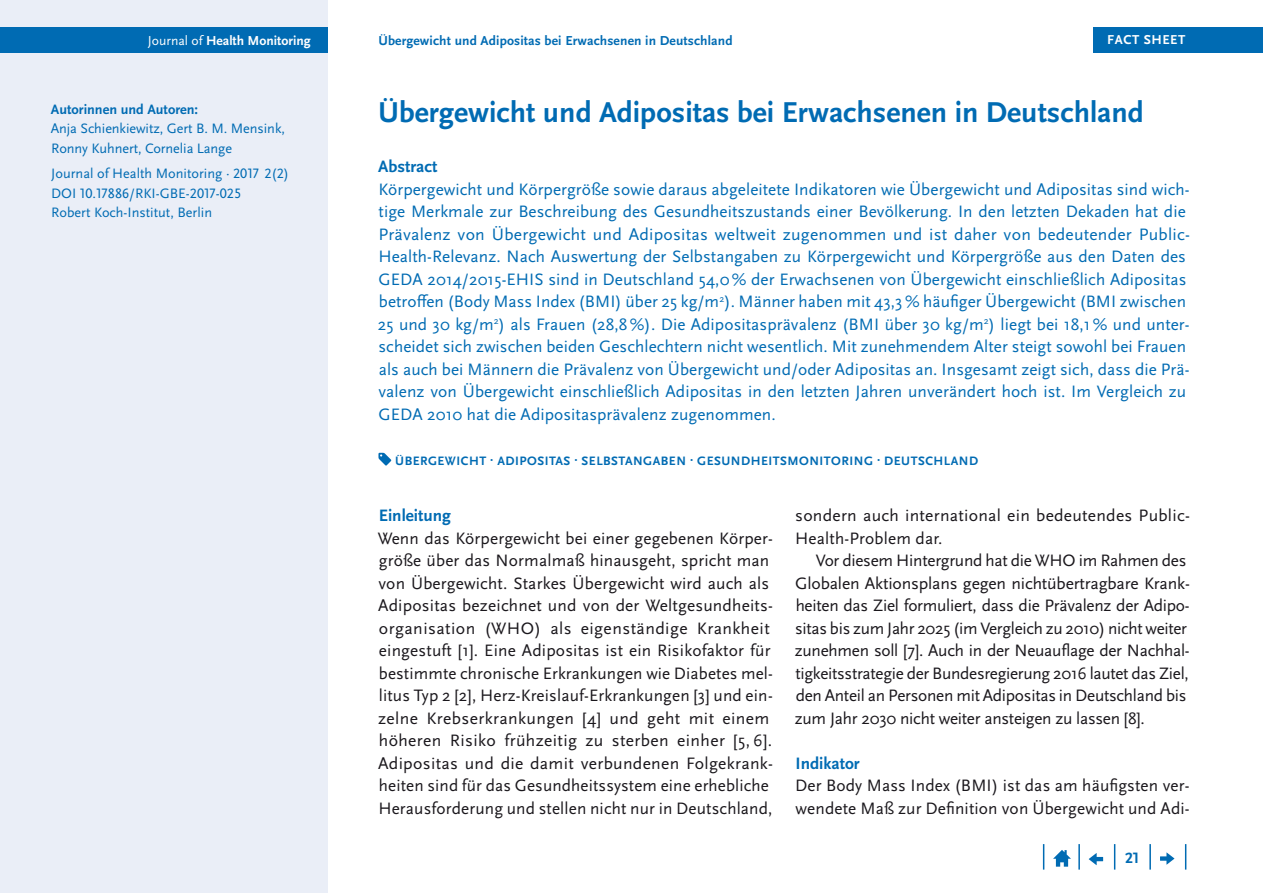
<style>
.page{position:relative;width:1263px;height:893px;background:#fff}
.page>*{position:absolute;margin:0;border:0;box-sizing:border-box;transform-origin:0 0}
.t1{font:700 30px "Scala Sans Pro";color:#006bb3}
.Abstract{font:17.25px/22.5px "Scala Sans Pro";letter-spacing:.005em;color:#006bb3}
.Copy{font:17.25px/22.5px "Scala Sans Pro";letter-spacing:.01em;color:#1a171c}
.Copy_Einzug{font:17.25px/22.5px "Scala Sans Pro";letter-spacing:-.015em;color:#1a171c}
.t2{font:700 17.25px "Scala Sans Pro";color:#006bb3}
.t3{font:700 15.75px "Scala Sans Pro";color:#006bb3}
.Box_Text{font:14.25px/19.5px "Scala Sans Pro";color:#006bb3}
.Box_Text-2{font:700 14.25px "Scala Sans Pro";color:#006bb3}
.t4{font:700 13.65px "Scala Sans Pro";letter-spacing:.01em;color:#006bb3}
.t5{font:700 13.65px "Scala Sans Pro";color:#fff}
.t6{font:700 13.5px "Scala Sans Pro";letter-spacing:.04em;color:#fff}
.t7{font:700 12.75px "Scala Sans Pro";letter-spacing:.04em;color:#006bb3}
.s1{font-weight:400}
</style>
<div class="page">
<div style="left:0;top:0;width:327px;height:893px;background:#eaeef7"></div>
<div style="left:1093px;top:28px;width:170px;height:25px;background:#006bb3"></div>
<div style="left:0;top:28px;width:327px;height:25px;background:#006bb3"></div>
<svg style="left:1185px;top:844px;width:1px;height:26px"></svg>
<hr style="left:1149px;top:844px;width:2px;height:26px;background:#006bb3">
<svg style="left:1114px;top:844px;width:1px;height:26px"></svg>
<hr style="left:1078px;top:844px;width:2px;height:26px;background:#006bb3">
<svg style="left:1043px;top:844px;width:1px;height:26px"></svg>
<svg style="left:1053px;top:850px;width:18px;height:17px"></svg>
<svg style="left:1089px;top:853px;width:14px;height:12px"></svg>
<svg style="left:1160px;top:852px;width:14px;height:13px"></svg>
<svg style="left:378px;top:453px;width:13px;height:13px"></svg>
<p class="t5" style="left:148px;top:33px;width:164px"><span class="s1">Journal of</span> Health Monitoring</p>
<p class="t4" style="left:378px;top:33px;width:356px">Übergewicht und Adipositas bei Erwachsenen in Deutschland</p>
<p class="t6" style="left:1107px;top:32px;width:80px">FACT SHEET</p>
<p class="Box_Text-2" style="left:51px;top:101px;width:149px">Autorinnen und Autoren:</p>
<p class="Box_Text" style="left:51px;top:119px;width:236px">Anja Schienkiewitz, Gert B. M. Mensink,</p>
<p class="Box_Text" style="left:51px;top:138px;width:182px">Ronny Kuhnert, Cornelia Lange</p>
<p class="Box_Text" style="left:51px;top:164px;width:239px">Journal of Health Monitoring · 2017 2(2)<br>DOI 10.17886/RKI-GBE-2017-025</p>
<p class="Box_Text" style="left:51px;top:203px;width:162px">Robert Koch-Institut, Berlin</p>
<h1 class="t1" style="left:378px;top:95px;width:767px">Übergewicht und Adipositas bei Erwachsenen in Deutschland</h1>
<h2 class="t2" style="left:378px;top:157px;width:61px">Abstract</h2>
<p class="Abstract" style="left:378px;top:178px;width:813px">Körpergewicht und Körpergröße sowie daraus abgeleitete Indikatoren wie Übergewicht und Adipositas sind wich&shy;tige Merkmale zur Beschreibung des Gesundheitszustands einer Bevölkerung. In den letzten Dekaden hat die Prävalenz von Übergewicht und Adipositas weltweit zugenommen und ist daher von bedeutender Public-Health-Relevanz. Nach Auswertung der Selbstangaben zu Körpergewicht und Körpergröße aus den Daten des GEDA 2014/2015-EHIS sind in Deutschland 54,0% der Erwachsenen von Übergewicht einschließlich Adipositas betroffen (Body Mass Index (BMI) über 25 kg/m<sup>2</sup>). Männer haben mit 43,3% häufiger Übergewicht (BMI zwischen 25 und 30 kg/m<sup>2</sup>) als Frauen (28,8%). Die Adipositasprävalenz (BMI über 30 kg/m<sup>2</sup>) liegt bei 18,1% und unter&shy;scheidet sich zwischen beiden Geschlechtern nicht wesentlich. Mit zunehmendem Alter steigt sowohl bei Frauen als auch bei Männern die Prävalenz von Übergewicht und/oder Adipositas an. Insgesamt zeigt sich, dass die Prä&shy;valenz von Übergewicht einschließlich Adipositas in den letzten Jahren unverändert hoch ist. Im Vergleich zu GEDA 2010 hat die Adipositasprävalenz zugenommen.</p>
<p class="t7" style="left:395px;top:453px;width:584px">ÜBERGEWICHT · ADIPOSITAS · SELBSTANGABEN · GESUNDHEITSMONITORING · DEUTSCHLAND</p>
<h2 class="t2" style="left:379px;top:505px;width:74px">Einleitung</h2>
<p class="Copy" style="left:378px;top:527px;width:397px">Wenn das Körpergewicht bei einer gegebenen Körper&shy;größe über das Normalmaß hinausgeht, spricht man von Übergewicht. Starkes Übergewicht wird auch als Adipositas bezeichnet und von der Weltgesundheits&shy;organisation (WHO) als eigenständige Krankheit eingestuft [1]. Eine Adipositas ist ein Risikofaktor für bestimmte chronische Erkrankungen wie Diabetes mel&shy;litus Typ 2 [2], Herz-Kreislauf-Erkrankungen [3] und ein&shy;zelne Krebserkrankungen [4] und geht mit einem höheren Risiko frühzeitig zu sterben einher [5, 6].<br>Adipositas und die damit verbundenen Folgekrank&shy;heiten sind für das Gesundheitssystem eine erhebliche Herausforderung und stellen nicht nur in Deutschland,</p>
<p class="Copy" style="left:795px;top:504px;width:396px">sondern auch international ein bedeutendes Public-<br>Health-Problem dar.</p>
<p class="Copy_Einzug" style="left:795px;top:549px;width:396px;text-indent:21px">Vor diesem Hintergrund hat die WHO im Rahmen des Globalen Aktionsplans gegen nichtübertragbare Krank&shy;heiten das Ziel formuliert, dass die Prävalenz der Adipo&shy;sitas bis zum Jahr 2025 (im Vergleich zu 2010) nicht weiter zunehmen soll [7]. Auch in der Neuauflage der Nachhal&shy;tigkeitsstrategie der Bundesregierung 2016 lautet das Ziel, den Anteil an Personen mit Adipositas in Deutschland bis zum Jahr 2030 nicht weiter ansteigen zu lassen [8].</p>
<h2 class="t2" style="left:795px;top:753px;width:66px">Indikator</h2>
<p class="Copy" style="left:795px;top:774px;width:396px">Der Body Mass Index (BMI) ist das am häufigsten ver&shy;wendete Maß zur Definition von Übergewicht und Adi-</p>
<p class="t3" style="left:1125px;top:849px;width:16px">21</p>
</div>
